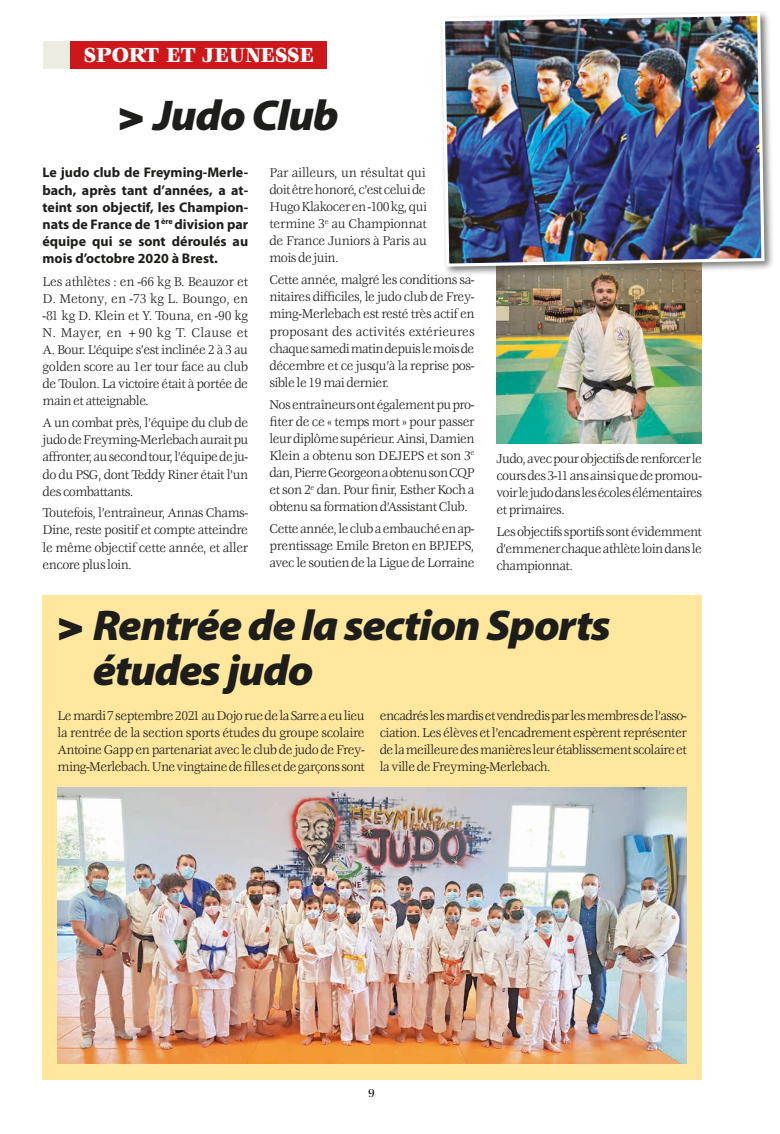
<style>
.page{position:relative;width:780px;height:1134px;background:#fff}
.page>*{position:absolute;margin:0;border:0;box-sizing:border-box;transform-origin:0 0}
.t1{font:italic 900 43.25px/45px "Myriad Pro";letter-spacing:-.03em;color:#1d1d1b;scale:1.04 1}
.t2{font:900 22.5px "Veljovic Std";color:#fff;scale:.94 1}
.t3{font:14px/17.1px "Veljovic Std";letter-spacing:-.035em;color:#1d1d1b;text-align:justify;scale:.94 1}
.t4{font:700 14px/17.1px "Myriad Pro";color:#1d1d1b;text-align:justify}
.t5{font:500 12.5px "Veljovic Std";color:#1d1d1b}
.s1{font-family:"Helvetica Neue LT Std"}
</style>
<div class="page">
<div style="left:43px;top:596px;width:659px;height:484px;background:#ffe79e"></div>
<div style="left:43px;top:41px;width:28px;height:27px;background:#edece1"></div>
<div style="left:71px;top:41px;width:256px;height:27px;background:#cd171a"></div>
<img style="left:496px;top:277px;width:206px;height:166px">
<img style="left:58px;top:787px;width:629px;height:276px">
<div style="left:438px;top:9px;width:336px;height:268px;background:#1d1d1b;opacity:.6"></div>
<img style="left:440px;top:11px;width:326px;height:257px">
<h2 class="t2" style="left:84px;top:43px;width:31px">SPORT</h2>
<h2 class="t2" style="left:166px;top:43px;width:55px">ET JEUNESSE</h2>
<h1 class="t1" style="left:118px;top:91px;width:214px"><span class="s1">&gt;</span> Judo Club</h1>
<p class="t4" style="left:43px;top:164px;width:207px">Le judo club de Freyming-Merle&shy;bach, après tant d’années, a at&shy;teint son objectif, les Champion&shy;nats de France de 1<sup>ère</sup> division par équipe qui se sont déroulés au mois d’octobre 2020 à Brest.</p>
<p class="t3" style="left:43px;top:273px;width:220px">Les athlètes : en -66 kg B. Beauzor et D. Metony, en -73 kg L. Boungo, en -81 kg D. Klein et Y. Touna, en -90 kg N. Mayer, en +90 kg T. Clause et A. Bour. L’équipe s’est inclinée 2 à 3 au golden score au 1er tour face au club de Toulon. La victoire était à portée de main et atteignable.</p>
<p class="t3" style="left:43px;top:415px;width:220px">A un combat près, l’équipe du club de judo de Freyming-Merlebach aurait pu affronter, au second tour, l’équipe de ju&shy;do du PSG, dont Teddy Riner était l’un des combattants.</p>
<p class="t3" style="left:43px;top:505px;width:220px">Toutefois, l’entraîneur, Annas Chams-Dine, reste positif et compte atteindre le même objectif cette année, et aller encore plus loin.</p>
<p class="t3" style="left:269px;top:165px;width:169px">Par ailleurs, un résultat qui doit être honoré, c’est celui de Hugo Klakocer en -100 kg, qui termine 3<sup>e</sup> au Championnat de France Juniors à Paris au mois de juin.</p>
<p class="t3" style="left:269px;top:272px;width:220px">Cette année, malgré les conditions sa&shy;nitaires difficiles, le judo club de Frey&shy;ming-Merlebach est resté très actif en proposant des activités extérieures chaque samedi matin depuis le mois de décembre et ce jusqu’à la reprise pos&shy;sible le 19 mai dernier.</p>
<p class="t3" style="left:269px;top:396px;width:220px">Nos entraîneurs ont également pu pro&shy;fiter de ce « temps mort » pour passer leur diplôme supérieur. Ainsi, Damien Klein a obtenu son DEJEPS et son 3<sup>e </sup>dan, Pierre Georgeon a obtenu son CQP et son 2<sup>e</sup> dan. Pour finir, Esther Koch a obtenu sa formation d’Assistant Club.</p>
<p class="t3" style="left:269px;top:521px;width:220px">Cette année, le club a embauché en ap&shy;prentissage Emile Breton en BPJEPS, avec le soutien de la Ligue de Lorraine</p>
<p class="t3" style="left:496px;top:450px;width:220px">Judo, avec pour objectifs de renforcer le cours des 3-11 ans ainsi que de promou&shy;voir le judo dans les écoles élémentaires et primaires.</p>
<p class="t3" style="left:496px;top:523px;width:220px">Les objectifs sportifs sont évidemment d’emmener chaque athlète loin dans le championnat.</p>
<h1 class="t1" style="left:93px;top:601px;width:499px;text-indent:-36px"><span class="s1">&gt;</span> Rentrée de la section Sports études judo</h1>
<p class="t3" style="left:58px;top:708px;width:328px">Le mardi 7 septembre 2021 au Dojo rue de la Sarre a eu lieu la rentrée de la section sports études du groupe scolaire Antoine Gapp en partenariat avec le club de judo de Frey&shy;ming-Merlebach. Une vingtaine de filles et de garçons sont</p>
<p class="t3" style="left:380px;top:708px;width:328px">encadrés les mardis et vendredis par les membres de l’asso&shy;ciation. Les élèves et l’encadrement espèrent représenter de la meilleure des manières leur établissement scolaire et la ville de Freyming-Merlebach.</p>
<p class="t5" style="left:368px;top:1086px;width:8px">9</p>
</div>
